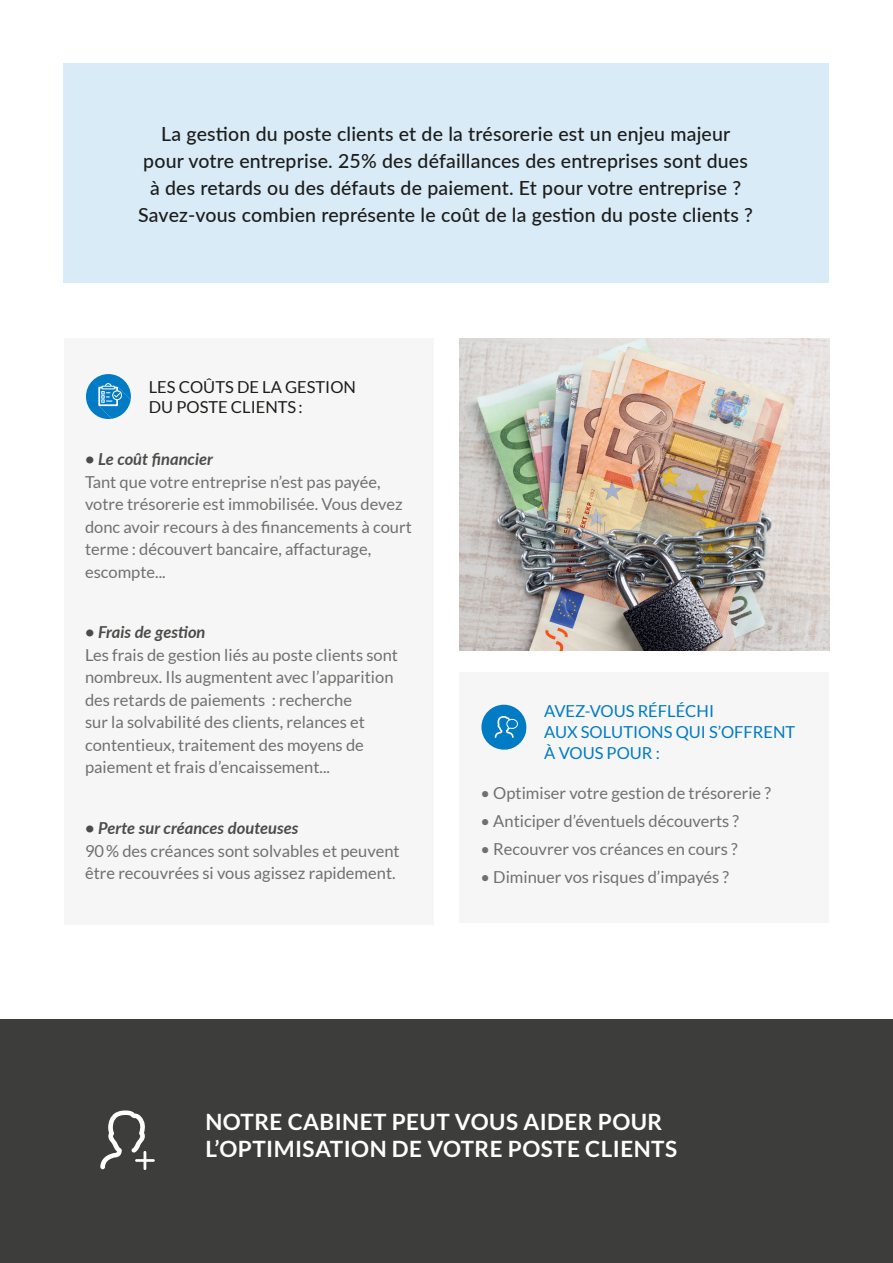
<style>
.page{position:relative;width:893px;height:1263px;background:#fff}
.page>*{position:absolute;margin:0;border:0;box-sizing:border-box;transform-origin:0 0}
.t1{font:700 22.5px/27px "Lato";letter-spacing:.02em;color:#fff}
.t2{font:500 19.5px/27px "Lato";letter-spacing:.01em;color:#1d1d1b;text-align:center}
.t3{font:16.5px/22.5px "Lato";color:#70706f}
.t4{font:italic 700 16.5px "Lato";color:#4b4b4a}
.t5{font:16.5px/21px "Lato";color:#007bc4}
.t6{font:16.5px/19.8px "Lato";color:#1d1d1b}
</style>
<div class="page">
<div style="left:0;top:1020px;width:893px;height:243px;background:#3d3d3c"></div>
<img style="left:459px;top:338px;width:370px;height:312px">
<div style="left:64px;top:64px;width:765px;height:219px;background:#d9ebf6"></div>
<div style="left:64px;top:338px;width:370px;height:587px;background:#f6f6f6"></div>
<div style="left:459px;top:673px;width:370px;height:250px;background:#f6f6f6"></div>
<svg style="left:86px;top:374px;width:45px;height:45px"></svg>
<svg style="left:481px;top:705px;width:45px;height:45px"></svg>
<svg style="left:100px;top:1110px;width:55px;height:60px"></svg>
<p class="t2" style="left:138px;top:119px;width:616px">La gestion du poste clients et de la trésorerie est un enjeu majeur pour votre entreprise. 25% des défaillances des entreprises sont dues à des retards ou des défauts de paiement. Et pour votre entreprise ?<br>Savez-vous combien représente le coût de la gestion du poste clients ?</p>
<p class="t6" style="left:149px;top:377px;width:209px">LES COÛTS DE LA GESTION<br>DU POSTE CLIENTS:</p>
<p class="t4" style="left:85px;top:447px;width:129px">• Le coût financier</p>
<p class="t3" style="left:85px;top:470px;width:328px">Tant que votre entreprise n’est pas payée, votre trésorerie est immobilisée. Vous devez donc avoir recours à des financements à court terme : découvert bancaire, affacturage, escompte...</p>
<p class="t4" style="left:85px;top:620px;width:122px">• Frais de gestion</p>
<p class="t3" style="left:85px;top:644px;width:314px">Les frais de gestion liés au poste clients sont nombreux. Ils augmentent avec l’apparition des retards de paiements : recherche<br>sur la solvabilité des clients, relances et contentieux, traitement des moyens de paiement et frais d’encaissement...</p>
<p class="t4" style="left:85px;top:816px;width:215px">• Perte sur créances douteuses</p>
<p class="t3" style="left:85px;top:839px;width:316px">90% des créances sont solvables et peuvent être recouvrées si vous agissez rapidement.</p>
<p class="t5" style="left:544px;top:700px;width:252px">AVEZ-VOUS RÉFLÉCHI<br>AUX SOLUTIONS QUI S’OFFRENT<br>À VOUS POUR :</p>
<p class="t3" style="left:480px;top:782px;width:292px">• Optimiser votre gestion de trésorerie ?</p>
<p class="t3" style="left:480px;top:810px;width:260px">• Anticiper d’éventuels découverts ?</p>
<p class="t3" style="left:480px;top:838px;width:259px">• Recouvrer vos créances en cours ?</p>
<p class="t3" style="left:480px;top:866px;width:250px">• Diminuer vos risques d’impayés ?</p>
<h1 class="t1" style="left:206px;top:1108px;width:473px">NOTRE CABINET PEUT VOUS AIDER POUR<br>L’OPTIMISATION DE VOTRE POSTE CLIENTS</h1>
</div>
